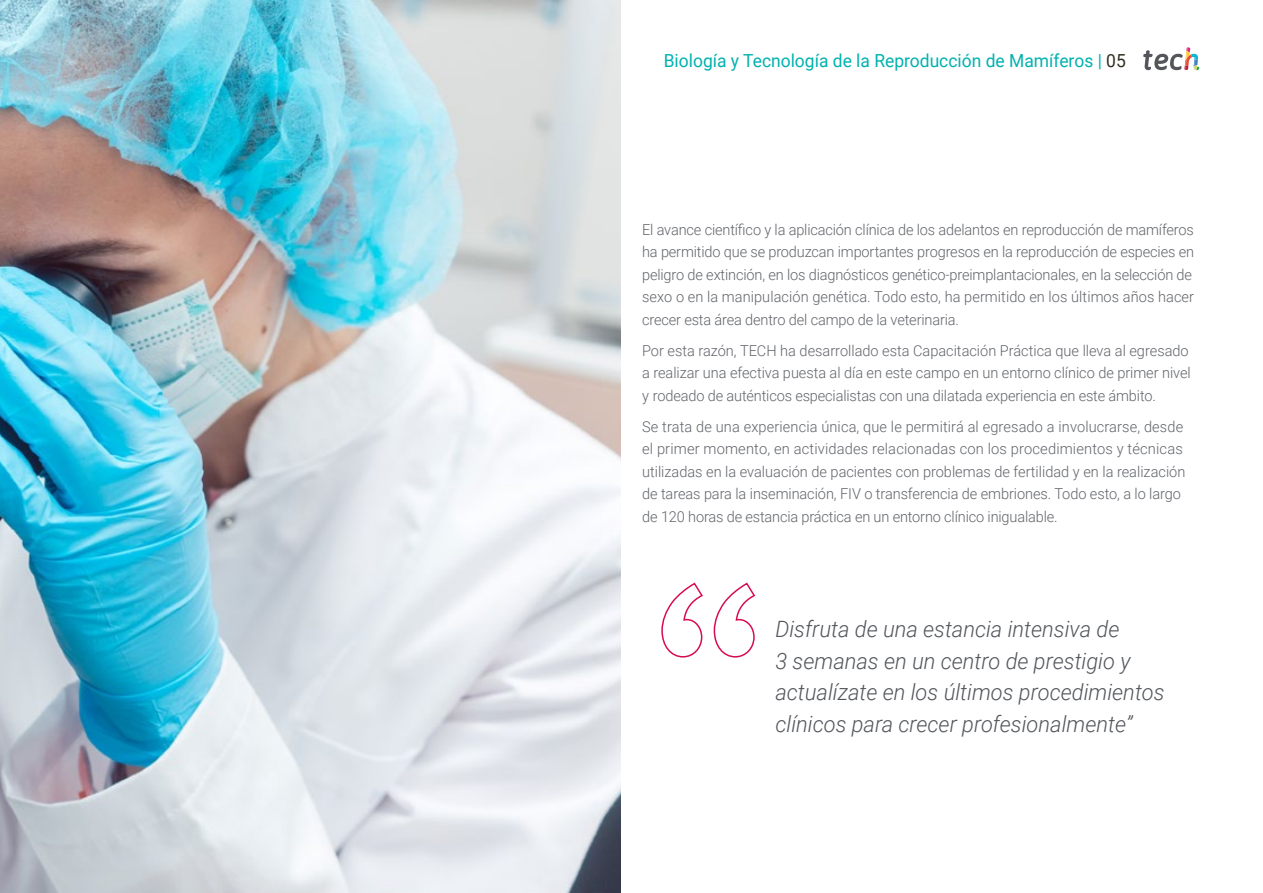
<style>
.page{position:relative;width:1263px;height:893px;background:#fff}
.page>*{position:absolute;margin:0;border:0;box-sizing:border-box;transform-origin:0 0}
.t1{font:italic 300 22.5px/31.5px "Roboto";color:#52555b}
.t2{font:18px "Roboto";color:#00b2af}
.t3{font:300 15px/22.5px "Roboto";letter-spacing:-.005em;color:#61646a}
.s1{color:#312e20}
</style>
<div class="page">
<svg style="left:661px;top:582px;width:95px;height:76px"></svg>
<img style="left:0;top:0;width:621px;height:893px">
<svg style="left:1143px;top:47px;width:56px;height:24px"></svg>
<p class="t2" style="left:664px;top:48px;width:464px">Biología y Tecnología de la Reproducción de Mamíferos | <span class="s1">05</span></p>
<p class="t3" style="left:642px;top:217px;width:553px">El avance científico y la aplicación clínica de los adelantos en reproducción de mamíferos ha permitido que se produzcan importantes progresos en la reproducción de especies en peligro de extinción, en los diagnósticos genético-preimplantacionales, en la selección de sexo o en la manipulación genética. Todo esto, ha permitido en los últimos años hacer crecer esta área dentro del campo de la veterinaria.</p>
<p class="t3" style="left:642px;top:338px;width:550px">Por esta razón, TECH ha desarrollado esta Capacitación Práctica que lleva al egresado a realizar una efectiva puesta al día en este campo en un entorno clínico de primer nivel y rodeado de auténticos especialistas con una dilatada experiencia en este ámbito.</p>
<p class="t3" style="left:642px;top:414px;width:545px">Se trata de una experiencia única, que le permitirá al egresado a involucrarse, desde el primer momento, en actividades relacionadas con los procedimientos y técnicas utilizadas en la evaluación de pacientes con problemas de fertilidad y en la realización de tareas para la inseminación, FIV o transferencia de embriones. Todo esto, a lo largo de 120 horas de estancia práctica en un entorno clínico inigualable.</p>
<h1 class="t1" style="left:775px;top:612px;width:390px">Disfruta de una estancia intensiva de<br>3 semanas en un centro de prestigio y actualízate en los últimos procedimientos clínicos para crecer profesionalmente”</h1>
</div>
